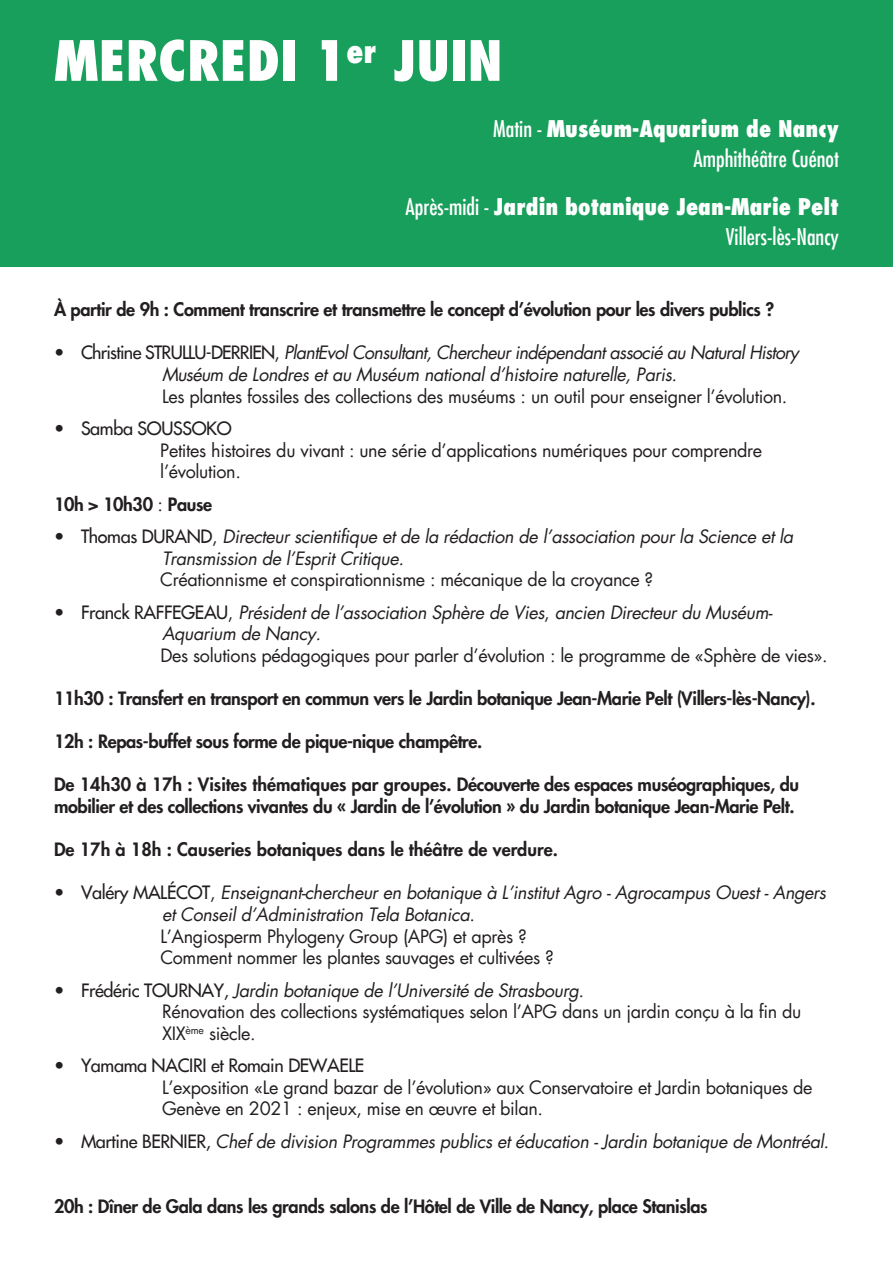
<style>
.page{position:relative;width:893px;height:1263px;background:#fff}
.page>*{position:absolute;margin:0;border:0;box-sizing:border-box;transform-origin:0 0}
.t1{font:800 condensed 54px "Futura Std";color:#fff}
.t2{font:800 condensed 22.5px/30px "Futura Std";color:#fff;text-align:right}
.t3{font:condensed 22.5px/30px "Futura Std";color:#fff;text-align:right}
.t4{font:18px/21.6px "Futura Std";letter-spacing:-.02em;color:#231f20}
.t5{font:italic 18px/21.6px "Futura Std";letter-spacing:-.02em;color:#231f20}
.t6{font:800 18px/21.6px "Futura Std";letter-spacing:-.02em;color:#231f20}
.t7{font:italic 18px/21.6px "Futura Std";letter-spacing:-.04em;color:#231f20}
.t8{font:800 18px "Futura Std";color:#231f20}
.t9{font:500 18px "Futura Std";letter-spacing:-.02em;color:#231f20}
.s1{font-weight:800}
.s2{font-weight:400}
.s3{font-weight:500;font-style:normal}
.s4{font-style:normal}
.s5{font-weight:500}
.s6{font-style:italic}
</style>
<div class="page">
<div style="left:0;top:0;width:893px;height:267px;background:#199f5c"></div>
<h1 class="t1" style="left:54px;top:27px;width:450px">MERCREDI 1<sup>er</sup> JUIN</h1>
<p class="t3" style="left:493px;top:113px;width:347px">Matin - <span class="s1">Muséum-Aquarium de Nancy<br></span>Amphithéâtre Cuénot</p>
<p class="t2" style="left:406px;top:192px;width:435px"><span class="s2">Après-midi -</span> Jardin botanique Jean-Marie Pelt<br><span class="s2">Villers-lès-Nancy</span></p>
<p class="t6" style="left:54px;top:299px;width:722px">À partir de 9h : Comment transcrire et transmettre le concept d’évolution pour les divers publics ?</p>
<p class="t7" style="left:162px;top:342px;width:638px;text-indent:-108px"><span class="s3">• Christine STRULLU-DERRIEN</span><span class="s4">,</span> PlantEvol Consultant, Chercheur indépendant associé au Natural History<br>Muséum de Londres et au Muséum national d’histoire naturelle, Paris.</p>
<p class="t4" style="left:162px;top:385px;width:627px">Les plantes fossiles des collections des muséums : un outil pour enseigner l’évolution.</p>
<p class="t9" style="left:54px;top:417px;width:179px">• Samba SOUSSOKO</p>
<p class="t4" style="left:160px;top:439px;width:603px">Petites histoires du vivant : une série d’applications numériques pour comprendre l’évolution.</p>
<p class="t6" style="left:54px;top:493px;width:160px">10h &gt; 10h30 <span class="s2">:</span> Pause</p>
<p class="t5" style="left:162px;top:526px;width:633px;text-indent:-108px"><span class="s3">• Thomas DURAND</span><span class="s4">,</span> Directeur scientifique et de la rédaction de l’association pour la Science et la<br>Transmission de l’Esprit Critique.</p>
<p class="t4" style="left:160px;top:569px;width:494px">Créationnisme et conspirationnisme : mécanique de la croyance ?</p>
<p class="t5" style="left:162px;top:601px;width:612px;text-indent:-108px"><span class="s3">• Franck RAFFEGEAU</span><span class="s4">,</span> Président de l’association Sphère de Vies<span class="s4">,</span> ancien Directeur du Muséum-<br>Aquarium de Nancy.</p>
<p class="t4" style="left:160px;top:644px;width:669px">Des solutions pédagogiques pour parler d’évolution : le programme de «Sphère de vies».</p>
<p class="t6" style="left:54px;top:687px;width:763px">11h30 : Transfert en transport en commun vers le Jardin botanique Jean-Marie Pelt (Villers-lès-Nancy).</p>
<p class="t6" style="left:54px;top:731px;width:430px">12h : Repas-buffet sous forme de pique-nique champêtre.</p>
<p class="t6" style="left:54px;top:774px;width:747px">De 14h30 à 17h : Visites thématiques par groupes. Découverte des espaces muséographiques, du mobilier et des collections vivantes du « Jardin de l’évolution » du Jardin botanique Jean-Marie Pelt.</p>
<p class="t8" style="left:54px;top:838px;width:505px">De 17h à 18h : Causeries botaniques dans le théâtre de verdure.</p>
<p class="t5" style="left:160px;top:882px;width:667px;text-indent:-106px"><span class="s3">• Valéry MALÉCOT</span><span class="s4">,</span> Enseignant-chercheur en botanique à L’institut Agro - Agrocampus Ouest - Angers et Conseil d’Administration Tela Botanica<span class="s4">.<br>L’Angiosperm Phylogeny Group (APG) et après ?<br>Comment nommer les plantes sauvages et cultivées ?</span></p>
<p class="t4" style="left:162px;top:979px;width:641px;text-indent:-108px"><span class="s5">• Frédéric TOURNAY,</span> <span class="s6">Jardin botanique de l’Université de Strasbourg.<br></span>Rénovation des collections systématiques selon l’APG dans un jardin conçu à la fin du<br>XIX<sup>ème</sup> siècle.</p>
<p class="t9" style="left:54px;top:1054px;width:312px">• Yamama NACIRI et Romain DEWAELE</p>
<p class="t4" style="left:162px;top:1076px;width:652px">L’exposition «Le grand bazar de l’évolution» aux Conservatoire et Jardin botaniques de<br>Genève en 2021 : enjeux, mise en œuvre et bilan.</p>
<p class="t5" style="left:54px;top:1130px;width:777px"><span class="s3">• Martine BERNIER,</span> Chef de division Programmes publics et éducation - Jardin botanique de Montréal.</p>
<p class="t6" style="left:54px;top:1195px;width:655px">20h : Dîner de Gala dans les grands salons de l’Hôtel de Ville de Nancy, place Stanislas</p>
</div>
